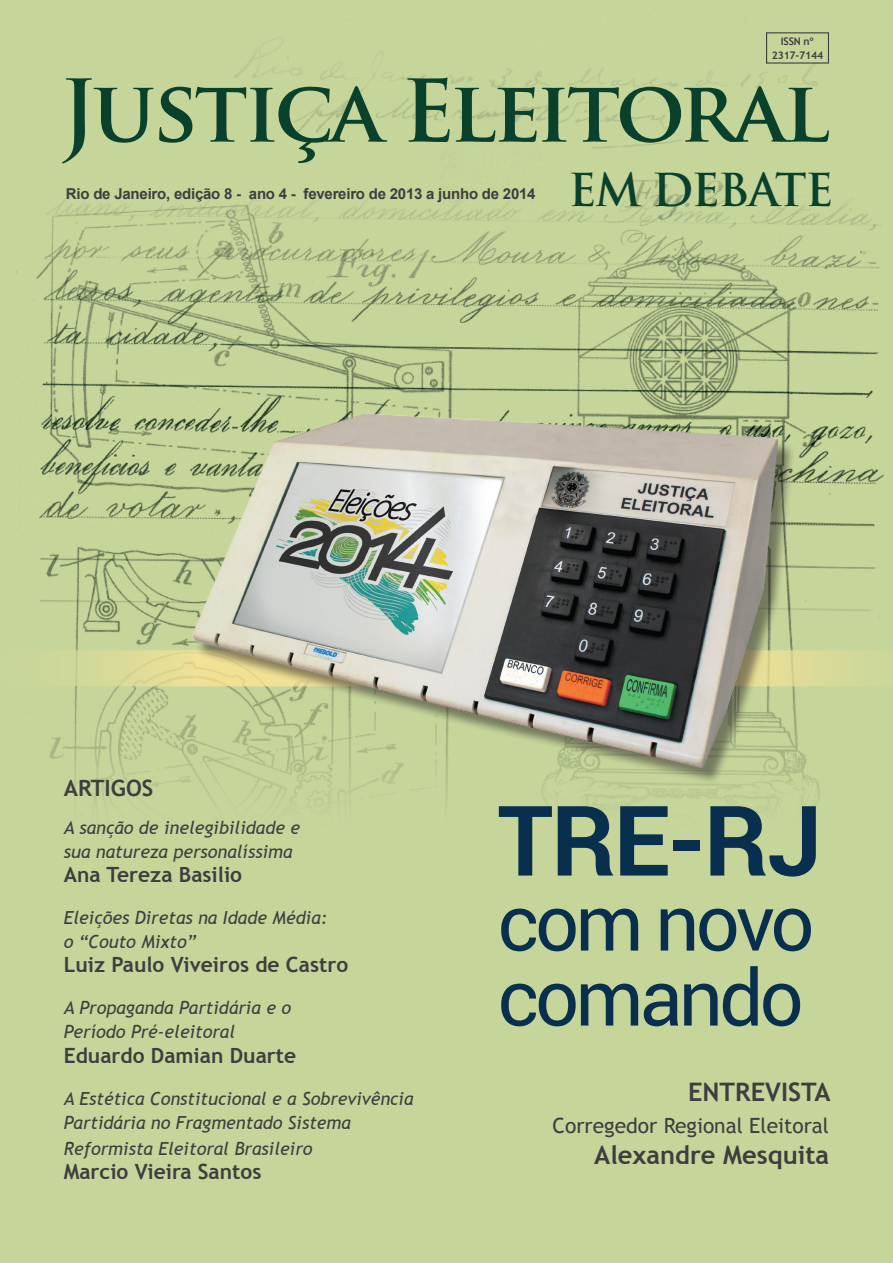
<style>
.page{position:relative;width:893px;height:1263px;background:#fff}
.page>*{position:absolute;margin:0;border:0;box-sizing:border-box;transform-origin:0 0}
.t1{font:700 97.5px "Roboto";color:#092f4f}
.t2{font:700 84px "Trajan Pro";letter-spacing:-.04em;color:#0a412c}
.t3{font:78px "Roboto";letter-spacing:-.05em;color:#092f4f}
.t4{font:700 44.25px "Trajan Pro";letter-spacing:-.03em;color:#0a412c}
.t5{font:700 25.5px "Trebuchet MS";color:#3e3e3f}
.t6{font:700 22.5px "Trebuchet MS";color:#3e3e3f}
.t7{font:700 21px "Trebuchet MS";color:#3e3e3f}
.t8{font:21px "Trebuchet MS";color:#3e3e3f}
.t9{font:italic 18px "Trebuchet MS";color:#3e3e3f}
.t10{font:700 15px "Arial";letter-spacing:-.015em;color:#3e3e3f}
.t11{font:700 10.5px "Trebuchet MS";letter-spacing:-.02em;color:#3e3e3f}
</style>
<div class="page">
<img style="left:0;top:0;width:893px;height:551px">
<div style="left:0;top:551px;width:893px;height:712px;background:#c6d69b"></div>
<svg style="left:75px;top:650px;width:788px;height:36px;fill:#d9db98"></svg>
<div style="left:195px;top:417px;width:601px;height:368px;background:#231f20;opacity:.5"></div>
<img style="left:192px;top:403px;width:605px;height:365px">
<div style="left:766px;top:32px;width:63px;height:32px;border:1px solid #3e3e3f"></div>
<p class="t11" style="left:781px;top:35px;width:35px">ISSN nº</p>
<p class="t11" style="left:772px;top:48px;width:53px">2317-7144</p>
<p class="t2" style="left:61px;top:59px;width:771px">Justiça Eleitoral</p>
<p class="t10" style="left:66px;top:184px;width:471px">Rio de Janeiro, edição 8 - ano 4 - fevereiro de 2013 a junho de 2014</p>
<p class="t4" style="left:569px;top:162px;width:266px">EM DEBATE</p>
<p class="t6" style="left:64px;top:774px;width:91px">ARTIGOS</p>
<p class="t9" style="left:64px;top:817px;width:238px">A sanção de inelegibilidade e</p>
<p class="t9" style="left:64px;top:841px;width:230px">sua natureza personalíssima</p>
<p class="t7" style="left:64px;top:861px;width:180px">Ana Tereza Basilio</p>
<p class="t9" style="left:64px;top:907px;width:265px">Eleições Diretas na Idade Média:</p>
<p class="t9" style="left:64px;top:931px;width:134px">o “Couto Mixto”</p>
<p class="t7" style="left:64px;top:951px;width:286px">Luiz Paulo Viveiros de Castro</p>
<p class="t9" style="left:64px;top:997px;width:229px">A Propaganda Partidária e o</p>
<p class="t9" style="left:64px;top:1021px;width:173px">Período Pré-eleitoral</p>
<p class="t7" style="left:64px;top:1042px;width:234px">Eduardo Damian Duarte</p>
<p class="t9" style="left:64px;top:1088px;width:351px">A Estética Constitucional e a Sobrevivência</p>
<p class="t9" style="left:64px;top:1112px;width:289px">Partidária no Fragmentado Sistema</p>
<p class="t9" style="left:64px;top:1138px;width:250px">Reformista Eleitoral Brasileiro</p>
<p class="t7" style="left:64px;top:1158px;width:199px">Marcio Vieira Santos</p>
<p class="t1" style="left:497px;top:772px;width:326px">TRE-RJ</p>
<p class="t3" style="left:497px;top:868px;width:319px">com novo</p>
<p class="t3" style="left:497px;top:943px;width:308px">comando</p>
<p class="t5" style="left:688px;top:1076px;width:144px">ENTREVISTA</p>
<p class="t8" style="left:553px;top:1113px;width:278px">Corregedor Regional Eleitoral</p>
<p class="t5" style="left:594px;top:1139px;width:236px">Alexandre Mesquita</p>
</div>
